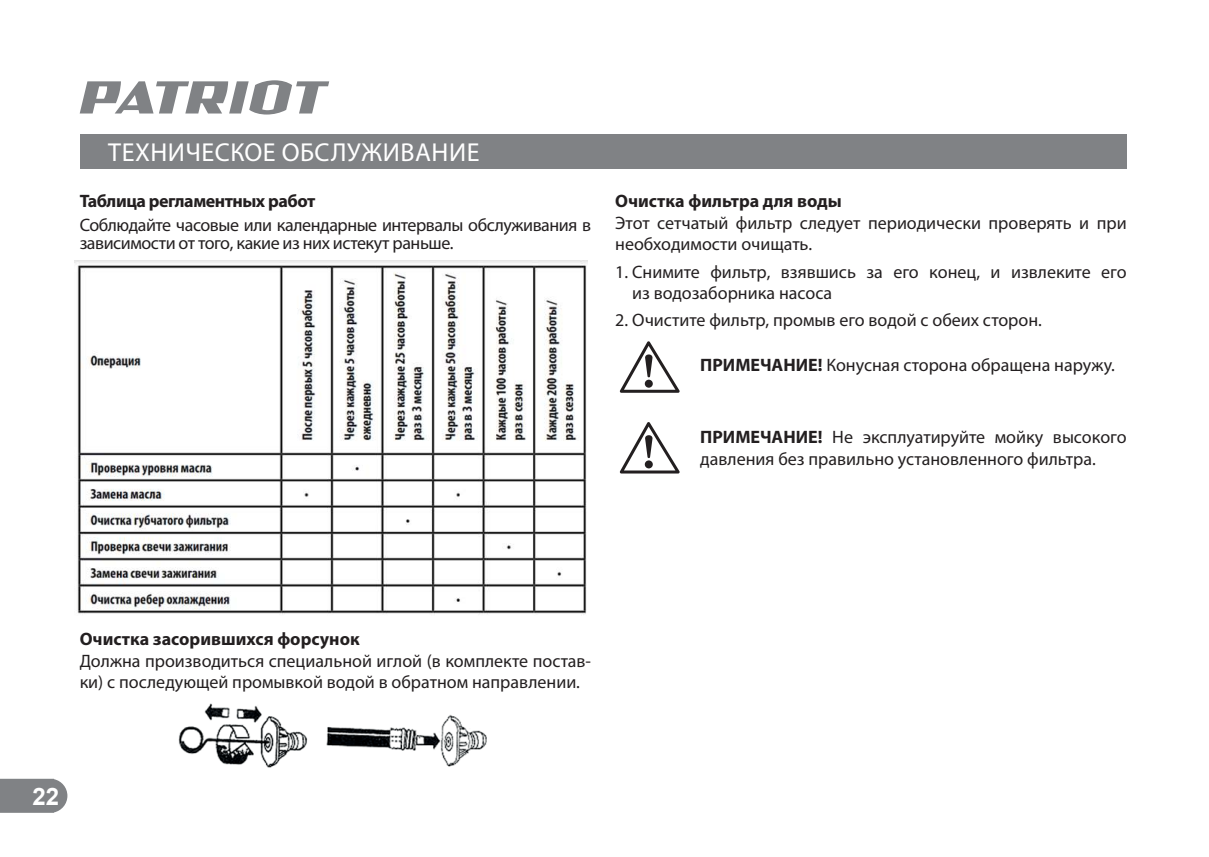
<style>
.page{position:relative;width:1209px;height:857px;background:#fff}
.page>*{position:absolute;margin:0;border:0;box-sizing:border-box;transform-origin:0 0}
.t1{font:26px "Myriad Pro";letter-spacing:.02em;color:#fff}
.t2{font:700 24px "Arial";color:#fff}
.t3{font:18px/21.6px "Myriad Pro";color:#231f20}
.t4{font:18px/18px "Myriad Pro";letter-spacing:-.025em;color:#231f20}
.t5{font:700 18px "Myriad Pro";color:#231f20}
.t6{font:700 18px "Myriad Pro";letter-spacing:-.025em;color:#231f20}
.s1{font-weight:700}
</style>
<div class="page">
<svg style="left:0;top:778px;width:67px;height:34px;background:#888a8d"></svg>
<div style="left:80px;top:134px;width:1046px;height:34px;background:#808285"></div>
<svg style="left:80px;top:80px;width:249px;height:34px"></svg>
<img style="left:74px;top:260px;width:513px;height:355px">
<img style="left:178px;top:703px;width:309px;height:65px">
<svg style="left:619px;top:341px;width:61px;height:51px"></svg>
<svg style="left:619px;top:422px;width:61px;height:51px"></svg>
<h1 class="t1" style="left:108px;top:140px;width:373px">ТЕХНИЧЕСКОЕ ОБСЛУЖИВАНИЕ</h1>
<p class="t6" style="left:80px;top:192px;width:237px">Таблица регламентных работ</p>
<p class="t4" style="left:80px;top:216px;width:513px">Соблюдайте часовые или календарные интервалы обслуживания в зависимости от того, какие из них истекут раньше.</p>
<p class="t5" style="left:615px;top:192px;width:228px">Очистка фильтра для воды</p>
<p class="t3" style="left:615px;top:212px;width:513px">Этот сетчатый фильтр следует периодически проверять и при необходимости очищать.</p>
<p class="t3" style="left:632px;top:261px;width:496px;text-indent:-17px">1. Снимите фильтр, взявшись за его конец, и извлеките его из водозаборника насоса</p>
<p class="t3" style="left:615px;top:310px;width:428px">2. Очистите фильтр, промыв его водой с обеих сторон.</p>
<p class="t3" style="left:700px;top:354px;width:416px"><span class="s1">ПРИМЕЧАНИЕ!</span> Конусная сторона обращена наружу.</p>
<p class="t3" style="left:700px;top:427px;width:428px"><span class="s1">ПРИМЕЧАНИЕ!</span> Не эксплуатируйте мойку высокого давления без правильно установленного фильтра.</p>
<p class="t5" style="left:80px;top:630px;width:281px">Очистка засорившихся форсунок</p>
<p class="t3" style="left:80px;top:650px;width:513px">Должна производиться специальной иглой (в комплекте постав&shy;ки) с последующей промывкой водой в обратном направлении.</p>
<h2 class="t2" style="left:32px;top:782px;width:28px">22</h2>
</div>
